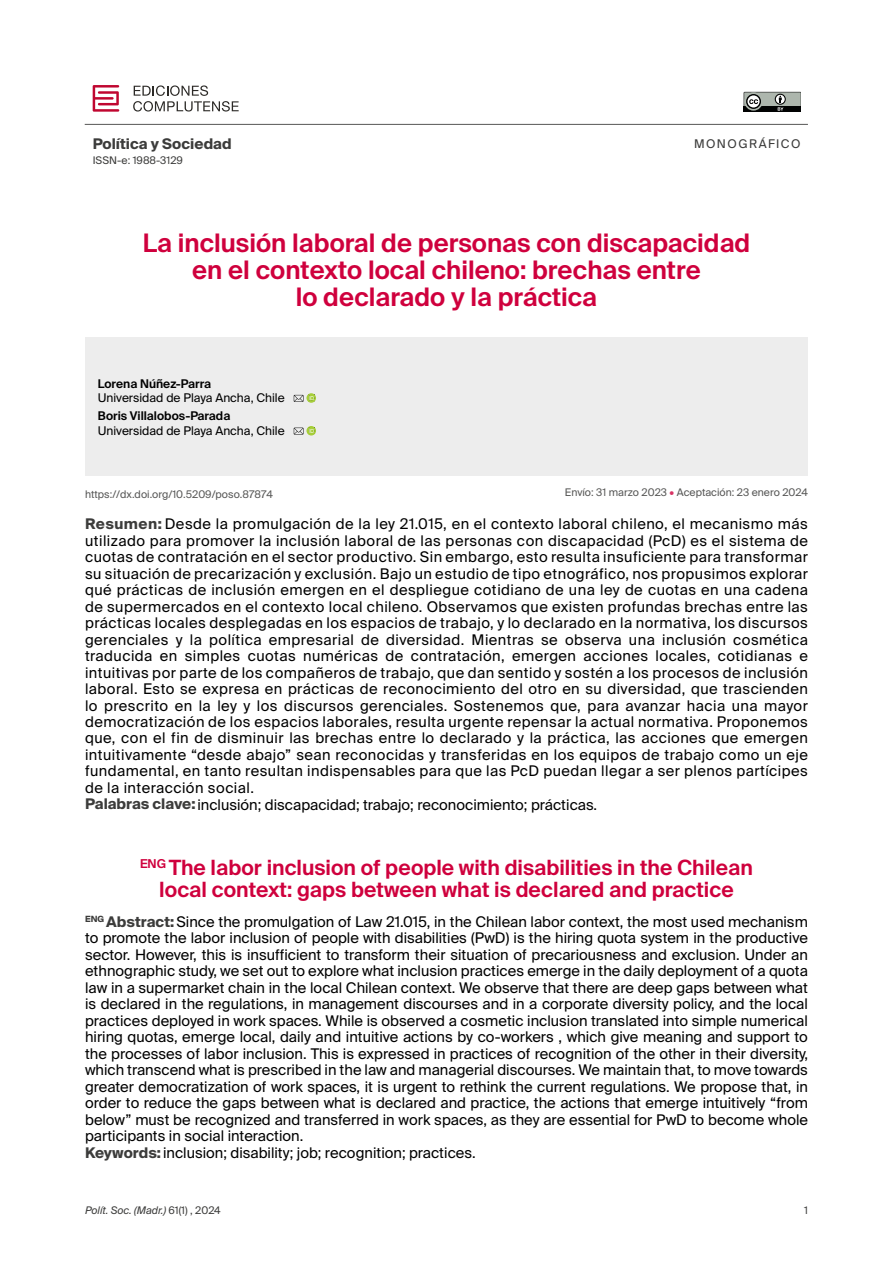
<style>
.page{position:relative;width:893px;height:1263px;background:#fff}
.page>*{position:absolute;margin:0;border:0;box-sizing:border-box;transform-origin:0 0}
.t1{font:600 25.5px/27px "Suisse Intl";color:#cf003d;text-align:center}
.t2{font:600 21px/22.5px "Suisse Intl";color:#cf003d;text-align:center}
.t3{font:14.7px/16.5px "Suisse Intl";letter-spacing:.03em;color:#000}
.t4{font:14.7px/16.5px "Suisse Intl";letter-spacing:.01em;color:#000}
.t5{font:700 14.7px "Suisse Intl";color:#3c3c3b}
.t6{font:12px "Suisse Intl";color:#000}
.t7{font:600 12px "Suisse Intl";color:#000}
.t8{font:12px "Suisse Intl";letter-spacing:.12em;color:#3c3c3b}
.t9{font:10.5px "Suisse Intl";color:#575756}
.t10{font:italic 10.5px "Suisse Intl";color:#3c3c3b}
.t11{font:10.5px "Suisse Intl";color:#3c3c3b}
.s1{color:#d83364}
.s2{font-weight:700;color:#3c3c3b}
.s3{font-style:normal}
</style>
<div class="page">
<hr style="left:85px;top:124px;width:723px;height:1px;background:#575756">
<svg style="left:744px;top:92px;width:56px;height:19px"></svg>
<svg style="left:93px;top:85px;width:26px;height:26px"></svg>
<svg style="left:133px;top:85px;width:106px;height:26px"></svg>
<div style="left:85px;top:337px;width:723px;height:139px;background:#ededed"></div>
<svg style="left:294px;top:393px;width:22px;height:10px"></svg>
<svg style="left:294px;top:426px;width:22px;height:9px"></svg>
<p class="t5" style="left:93px;top:135px;width:140px">Política y Sociedad</p>
<p class="t11" style="left:93px;top:154px;width:92px">ISSN-e: 1988-3129</p>
<p class="t8" style="left:694px;top:136px;width:108px">MONOGRÁFICO</p>
<h1 class="t1" style="left:143px;top:229px;width:609px">La inclusión laboral de personas con discapacidad en el contexto local chileno: brechas entre<br>lo declarado y la práctica</h1>
<p class="t7" style="left:98px;top:376px;width:115px">Lorena Núñez-Parra</p>
<p class="t6" style="left:98px;top:391px;width:188px">Universidad de Playa Ancha, Chile</p>
<p class="t7" style="left:98px;top:409px;width:134px">Boris Villalobos-Parada</p>
<p class="t6" style="left:98px;top:423px;width:188px">Universidad de Playa Ancha, Chile</p>
<p class="t9" style="left:565px;top:486px;width:245px">Envío: 31 marzo 2023 <span class="s1">•</span> Aceptación: 23 enero 2024</p>
<p class="t3" style="left:85px;top:516px;width:724px"><span class="s2">Resumen:</span> Desde la promulgación de la ley 21.015, en el contexto laboral chileno, el mecanismo más utilizado para promover la inclusión laboral de las personas con discapacidad (PcD) es el sistema de cuotas de contratación en el sector productivo. Sin embargo, esto resulta insuficiente para transformar su situación de precarización y exclusión. Bajo un estudio de tipo etnográfico, nos propusimos explorar qué prácticas de inclusión emergen en el despliegue cotidiano de una ley de cuotas en una cadena de supermercados en el contexto local chileno. Observamos que existen profundas brechas entre las prácticas locales desplegadas en los espacios de trabajo, y lo declarado en la normativa, los discursos gerenciales y la política empresarial de diversidad. Mientras se observa una inclusión cosmética traducida en simples cuotas numéricas de contratación, emergen acciones locales, cotidianas e intuitivas por parte de los compañeros de trabajo, que dan sentido y sostén a los procesos de inclusión laboral. Esto se expresa en prácticas de reconocimiento del otro en su diversidad, que trascienden lo prescrito en la ley y los discursos gerenciales. Sostenemos que, para avanzar hacia una mayor democratización de los espacios laborales, resulta urgente repensar la actual normativa. Proponemos que, con el fin de disminuir las brechas entre lo declarado y la práctica, las acciones que emergen intuitivamente “desde abajo” sean reconocidas y transferidas en los equipos de trabajo como un eje fundamental, en tanto resultan indispensables para que las PcD puedan llegar a ser plenos partícipes de la interacción social.<br><span class="s2">Palabras clave:</span>inclusión; discapacidad; trabajo; reconocimiento; prácticas.</p>
<h2 class="t2" style="left:140px;top:856px;width:614px"><sup>ENG</sup> The labor inclusion of people with disabilities in the Chilean local context: gaps between what is declared and practice</h2>
<p class="t4" style="left:85px;top:913px;width:724px"><sup>ENG</sup> <span class="s2">Abstract:</span>Since the promulgation of Law 21.015, in the Chilean labor context, the most used mechanism to promote the labor inclusion of people with disabilities (PwD) is the hiring quota system in the productive sector. However, this is insufficient to transform their situation of precariousness and exclusion. Under an ethnographic study, we set out to explore what inclusion practices emerge in the daily deployment of a quota law in a supermarket chain in the local Chilean context. We observe that there are deep gaps between what is declared in the regulations, in management discourses and in a corporate diversity policy, and the local practices deployed in work spaces. While is observed a cosmetic inclusion translated into simple numerical hiring quotas, emerge local, daily and intuitive actions by co-workers , which give meaning and support to the processes of labor inclusion. This is expressed in practices of recognition of the other in their diversity, which transcend what is prescribed in the law and managerial discourses. We maintain that, to move towards greater democratization of work spaces, it is urgent to rethink the current regulations. We propose that, in order to reduce the gaps between what is declared and practice, the actions that emerge intuitively “from below” must be recognized and transferred in work spaces, as they are essential for PwD to become whole participants in social interaction.<br><span class="s2">Keywords:</span>inclusion; disability; job; recognition; practices.</p>
<p class="t10" style="left:85px;top:1204px;width:137px">Polít. Soc. (Madr.) <span class="s3">61(1) , 2024</span></p>
<p class="t11" style="left:804px;top:1204px;width:5px">1</p>
</div>
